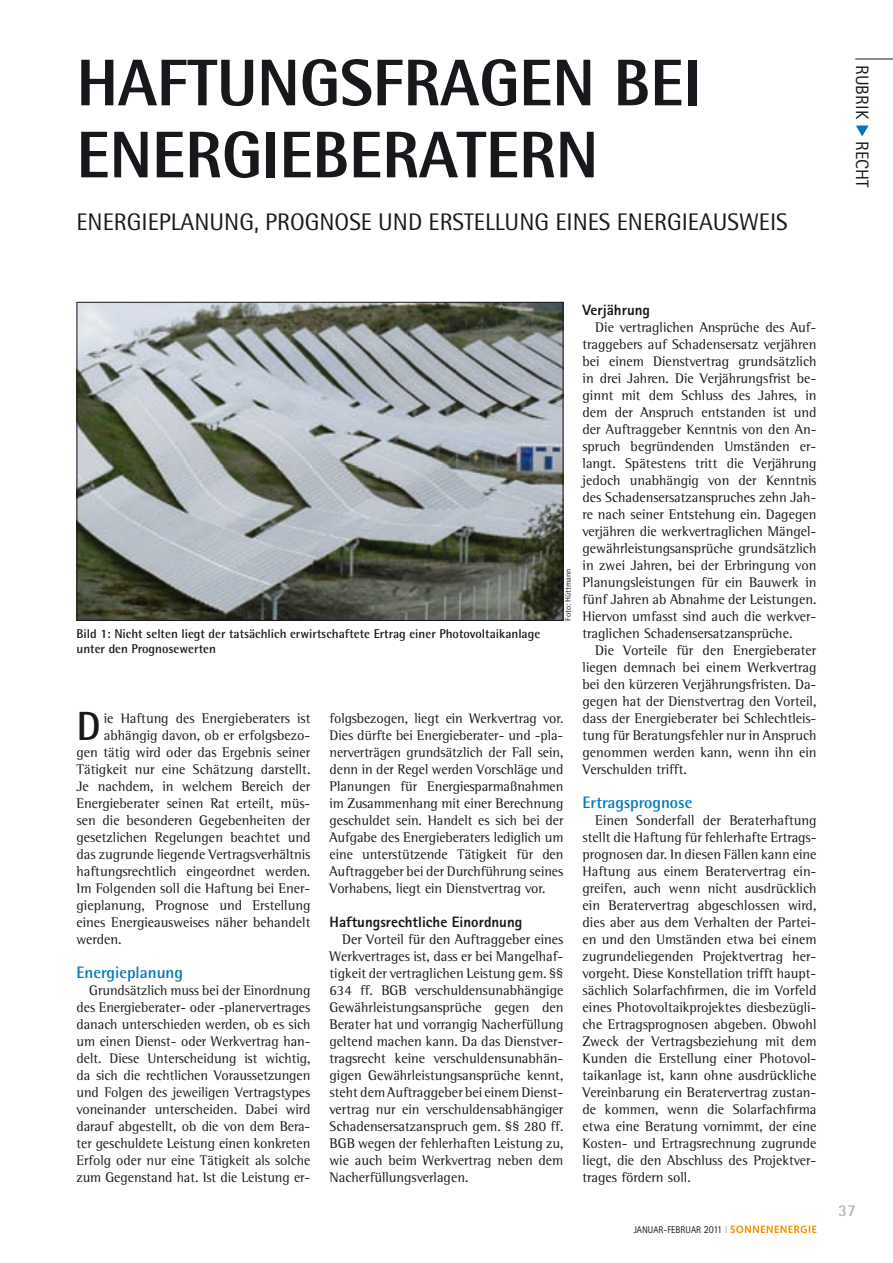
<style>
.page{position:relative;width:893px;height:1263px;background:#fff}
.page>*{position:absolute;margin:0;border:0;box-sizing:border-box;transform-origin:0 0}
.t1{font:800 66px/72px "Rotis Semi Sans Std";letter-spacing:-.005em;color:#1a171c}
.t2{font:700 40.8px "Rotis Semi Sans Std";color:#1a171c}
.t3{font:24px "Rotis Semi Sans Std";color:#1a171c}
.t4{font:18px "Rotis Sans Serif Std";letter-spacing:.01em;color:#1a171c}
.t5{font:700 16.5px "Rotis Semi Sans Std";color:#0076bd}
.t6{font:700 16.5px "Rotis Semi Sans Std";color:#b1b3b4}
.t7{font:800 15px "Rotis Sans Serif Std";color:#1a171c}
.t8{font:14.25px/17px "Rotis Semi Serif Std";color:#1a171c;text-align:justify}
.t9{font:700 12.75px/15px "Rotis Semi Sans Std";color:#1a171c}
.t10{font:10.65px "Rotis Sans Serif Std";color:#1a171c;scale:.95 1}
.t11{font:9.75px "Rotis Sans Serif Std";color:#1a171c;scale:.95 1}
.t12{font:8.25px "Rotis Semi Sans Std";color:#1a171c}
.s1{color:#0076bd}
.s2{font-size:10.8px;color:#b1b3b4}
</style>
<div class="page">
<svg style="left:730px;top:1225px;width:86px;height:8px"></svg>
<hr style="left:855px;top:59px;width:38px;height:1px;background:#1a171c">
<svg style="left:856px;top:125px;width:13px;height:12px"></svg>
<img style="left:79px;top:304px;width:482px;height:315px">
<div style="left:77px;top:302px;width:486px;height:319px;border:1px solid #1a171c"></div>
<h1 class="t1" style="left:77px;top:46px;width:626px">HAFTUNGSFRAGEN BEI<br>ENERGIEBERATERN</h1>
<h3 class="t3" style="left:77px;top:207px;width:24px">ENERGIEP</h3>
<h3 class="t3" style="left:171px;top:207px;width:121px">LAN UNG, PROGNOSE</h3>
<h3 class="t3" style="left:378px;top:207px;width:74px">UND ERSTE</h3>
<h3 class="t3" style="left:485px;top:207px;width:82px">LLUNG EINES</h3>
<h3 class="t3" style="left:617px;top:207px;width:24px">ENERGIEA</h3>
<h3 class="t3" style="left:713px;top:207px;width:28px">USWEIS</h3>
<p class="t4" style="left:873px;top:65px;width:125px;rotate:90deg">RUBRIK <span class="s1">◆</span> RECHT</p>
<p class="t9" style="left:77px;top:626px;width:465px">Bild 1: N icht selten liegt der tatsächlich erwirtschaftete Ertrag einer Photovoltaikanlage unter den Prognosewerten</p>
<p class="t12" style="left:563px;top:621px;width:54px;rotate:-90deg">FOTO: HÜTTMANN</p>
<h2 class="t2" style="left:77px;top:701px;width:26px">D</h2>
<p class="t8" style="left:104px;top:710px;width:208px">ie Haftung des Energieberaters ist</p>
<p class="t8" style="left:104px;top:727px;width:208px">abhängig davon, ob er erfolgsbezo-</p>
<p class="t8" style="left:77px;top:744px;width:235px">gen tätig wird oder das Ergebnis seiner</p>
<p class="t8" style="left:77px;top:761px;width:235px">Tätigkeit nur eine Schätzung darstellt.</p>
<p class="t8" style="left:77px;top:778px;width:235px">Je nachdem, in welchem Bereich der</p>
<p class="t8" style="left:77px;top:795px;width:235px">Energieberater seinen Rat erteilt, müs-</p>
<p class="t8" style="left:77px;top:812px;width:235px">sen die besonderen Gegebenheiten der</p>
<p class="t8" style="left:77px;top:829px;width:235px">gesetzlichen Regelungen beachtet und</p>
<p class="t8" style="left:77px;top:846px;width:235px">das zugrunde liegende Vertragsverhältnis</p>
<p class="t8" style="left:77px;top:863px;width:235px">haftungsrechtlich eingeordnet werden.</p>
<p class="t8" style="left:77px;top:880px;width:235px">Im Folgenden soll die Haftung bei Ener-</p>
<p class="t8" style="left:77px;top:897px;width:235px">gieplanung, Prognose und Erstellung</p>
<p class="t8" style="left:77px;top:914px;width:235px">eines Energieausweises näher behandelt</p>
<p class="t8" style="left:77px;top:931px;width:47px">werden.</p>
<p class="t5" style="left:77px;top:962px;width:108px">Energieplanung</p>
<p class="t8" style="left:77px;top:982px;width:235px;text-indent:13px">Grundsätzlich muss bei der Einordnung des Energieberater- oder -planervertrages danach unterschieden werden, ob es sich um einen Dienst- oder Werkvertrag han&shy;delt. Diese Unterscheidung ist wichtig, da sich die rechtlichen Voraussetzungen und Folgen des jeweiligen Vertragstypes voneinander unterscheiden. Dabei wird darauf abgestellt, ob die von dem Bera&shy;ter geschuldete Leistung einen konkreten Erfolg oder nur eine Tätigkeit als solche zum Gegenstand hat. Ist die Leistung er-</p>
<p class="t8" style="left:330px;top:710px;width:235px">folgsbezogen, liegt ein Werkvertrag vor.<br>Dies dürfte bei Energieberater- und -pla&shy;nerverträgen grundsätzlich der Fall sein, denn in der Regel werden Vorschläge und Planungen für Energiesparmaßnahmen im Zusammenhang mit einer Berechnung geschuldet sein. Handelt es sich bei der Aufgabe des Energieberaters lediglich um eine unterstützende Tätigkeit für den Auftraggeber bei der Durchführung seines Vorhabens, liegt ein Dienstvertrag vor.</p>
<p class="t7" style="left:330px;top:912px;width:194px">Haftungsrechtliche Einordnung</p>
<p class="t8" style="left:330px;top:931px;width:235px;text-indent:13px">Der Vorteil für den Auftraggeber eines Werkvertrages ist, dass er bei Mangelhaf&shy;tigkeit der vertraglichen Leistung gem. §§ 634 ff. BGB verschuldensunabhängige Gewährleistungsansprüche gegen den Berater hat und vorrangig Nacherfüllung geltend machen kann. Da das Dienstver&shy;tragsrecht keine verschuldensunabhän&shy;gigen Gewährleistungsansprüche kennt, steht dem Auftraggeber bei einem Dienst&shy;vertrag nur ein verschuldensabhängiger Schadensersatzanspruch gem. §§ 280 ff.<br>BGB wegen der fehlerhaften Leistung zu, wie auch beim Werkvertrag neben dem Nacherfüllungsverlagen.</p>
<p class="t7" style="left:583px;top:300px;width:69px">Verjährung</p>
<p class="t8" style="left:583px;top:318px;width:235px;text-indent:13px">Die vertraglichen Ansprüche des Auf&shy;traggebers auf Schadensersatz verjähren bei einem Dienstvertrag grundsätzlich in drei Jahren. Die Verjährungsfrist be&shy;ginnt mit dem Schluss des Jahres, in dem der Anspruch entstanden ist und der Auftraggeber Kenntnis von den An&shy;spruch begründenden Umständen er&shy;langt. Spätestens tritt die Verjährung jedoch unabhängig von der Kenntnis des Schadensersatzanspruches zehn Jah&shy;re nach seiner Entstehung ein. Dagegen verjähren die werkvertraglichen Mängel&shy;gewährleistungsansprüche grundsätzlich in zwei Jahren, bei der Erbringung von Planungsleistungen für ein Bauwerk in fünf Jahren ab Abnahme der Leistungen.<br>Hiervon umfasst sind auch die werkver&shy;traglichen Schadensersatzansprüche.</p>
<p class="t8" style="left:583px;top:642px;width:235px;text-indent:13px">Die Vorteile für den Energieberater liegen demnach bei einem Werkvertrag bei den kürzeren Verjährungsfristen. Da&shy;gegen hat der Dienstvertrag den Vorteil, dass der Energieberater bei Schlechtleis&shy;tung für Beratungsfehler nur in Anspruch genommen werden kann, wenn ihn ein Verschulden trifft.</p>
<p class="t5" style="left:583px;top:792px;width:111px">Ertragsprognose</p>
<p class="t8" style="left:583px;top:812px;width:235px;text-indent:13px">Einen Sonderfall der Beraterhaftung stellt die Haftung für fehlerhafte Ertrags&shy;prognosen dar. In diesen Fällen kann eine Haftung aus einem Beratervertrag ein&shy;greifen, auch wenn nicht ausdrücklich ein Beratervertrag abgeschlossen wird, dies aber aus dem Verhalten der Partei&shy;en und den Umständen etwa bei einem zugrundeliegenden Projektvertrag her&shy;vorgeht. Diese Konstellation trifft haupt&shy;sächlich Solarfachfirmen, die im Vorfeld eines Photovoltaikprojektes diesbezügli&shy;che Ertragsprognosen abgeben. Obwohl Zweck der Vertragsbeziehung mit dem Kunden die Erstellung einer Photovol&shy;taikanlage ist, kann ohne ausdrückliche Vereinbarung ein Beratervertrag zustan&shy;de kommen, wenn die Solarfachfirma etwa eine Beratung vornimmt, der eine Kosten- und Ertragsrechnung zugrunde liegt, die den Abschluss des Projektver&shy;trages fördern soll.</p>
<p class="t11" style="left:634px;top:1223px;width:51px">JANUAR-FEBRUAR</p>
<p class="t10" style="left:704px;top:1223px;width:27px">2011 <span class="s2">I</span></p>
<p class="t6" style="left:838px;top:1200px;width:19px">37</p>
</div>
